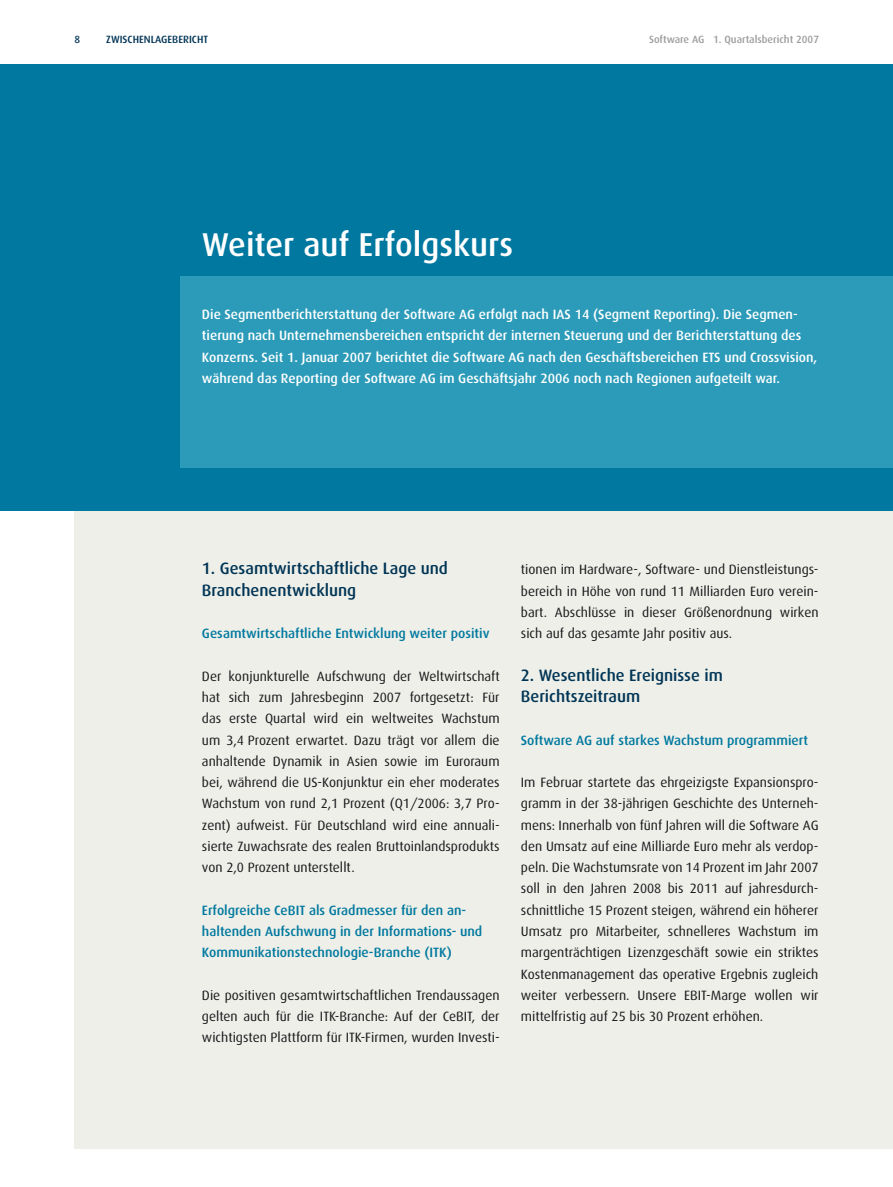
<style>
.page{position:relative;width:893px;height:1187px;background:#fff}
.page>*{position:absolute;margin:0;border:0;box-sizing:border-box;transform-origin:0 0}
.t1{font:500 33px "Dax CE";color:#fff}
.t2{font:500 16.5px/21.3px "Dax CE";color:#003455}
.t3{font:13.5px/21.3px "Dax CE";color:#1a171b;text-align:justify}
.t4{font:500 13.5px/21.3px "Dax CE";color:#fff}
.t5{font:500 13.5px/21.3px "Dax CE";color:#00789f}
.t6{font:500 10.5px "Dax CE";color:#9c9d9f}
.t7{font:500 10.5px "Dax CE";color:#003455}
</style>
<div class="page">
<div style="left:74px;top:64px;width:819px;height:1084px;background:#edefe8"></div>
<div style="left:0;top:64px;width:893px;height:446px;background:#00789f"></div>
<div style="left:181px;top:276px;width:712px;height:192px;background:#2b9bb9"></div>
<p class="t7" style="left:74px;top:34px;width:7px">8</p>
<p class="t7" style="left:106px;top:34px;width:103px">ZWISCHENLAGEBERICHT</p>
<p class="t6" style="left:649px;top:34px;width:171px">Software AG 1. Quartalsbericht 2007</p>
<h1 class="t1" style="left:202px;top:228px;width:313px">Weiter auf Erfolgskurs</h1>
<p class="t4" style="left:202px;top:304px;width:617px">Die Segmentberichterstattung der Software AG erfolgt nach IAS 14 (Segment Reporting). Die Segmen&shy;tierung nach Unternehmensbereichen entspricht der internen Steuerung und der Berichterstattung des Konzerns. Seit 1. Januar 2007 berichtet die Software AG nach den Geschäftsbereichen ETS und Crossvision, während das Reporting der Software AG im Geschäftsjahr 2006 noch nach Regionen aufgeteilt war.</p>
<p class="t2" style="left:202px;top:559px;width:247px">1. Gesamtwirtschaftliche Lage und<br>Branchenentwicklung</p>
<p class="t5" style="left:202px;top:623px;width:289px">Gesamtwirtschaftliche Entwicklung weiter positiv</p>
<p class="t3" style="left:202px;top:666px;width:299px">Der konjunkturelle Aufschwung der Weltwirtschaft hat sich zum Jahresbeginn 2007 fortgesetzt: Für das erste Quartal wird ein weltweites Wachstum um 3,4 Prozent erwartet. Dazu trägt vor allem die anhaltende Dynamik in Asien sowie im Euroraum bei, während die US-Konjunktur ein eher moderates Wachstum von rund 2,1 Prozent (Q1/2006: 3,7 Pro&shy;zent) aufweist. Für Deutschland wird eine annuali&shy;sierte Zuwachsrate des realen Bruttoinlandsprodukts von 2,0 Prozent unterstellt.</p>
<p class="t5" style="left:202px;top:900px;width:282px">Erfolgreiche CeBIT als Gradmesser für den an&shy;haltenden Aufschwung in der Informations- und<br>Kommunikationstechnologie-Branche (ITK)</p>
<p class="t3" style="left:202px;top:985px;width:299px">Die positiven gesamtwirtschaftlichen Trendaussagen gelten auch für die ITK-Branche: Auf der CeBIT, der wichtigsten Plattform für ITK-Firmen, wurden Investi-</p>
<p class="t3" style="left:521px;top:559px;width:299px">tionen im Hardware-, Software- und Dienstleistungs&shy;bereich in Höhe von rund 11 Milliarden Euro verein&shy;bart. Abschlüsse in dieser Größenordnung wirken sich auf das gesamte Jahr positiv aus.</p>
<p class="t2" style="left:521px;top:665px;width:203px">2. Wesentliche Ereignisse im<br>Berichtszeitraum</p>
<p class="t5" style="left:521px;top:729px;width:289px">Software AG auf starkes Wachstum programmiert</p>
<p class="t3" style="left:521px;top:772px;width:299px">Im Februar startete das ehrgeizigste Expansionspro&shy;gramm in der 38-jährigen Geschichte des Unterneh&shy;mens: Innerhalb von fünf Jahren will die Software AG den Umsatz auf eine Milliarde Euro mehr als verdop&shy;peln. Die Wachstumsrate von 14 Prozent im Jahr 2007 soll in den Jahren 2008 bis 2011 auf jahresdurch&shy;schnittliche 15 Prozent steigen, während ein höherer Umsatz pro Mitarbeiter, schnelleres Wachstum im margenträchtigen Lizenzgeschäft sowie ein striktes Kostenmanagement das operative Ergebnis zugleich weiter verbessern. Unsere EBIT-Marge wollen wir mittelfristig auf 25 bis 30 Prozent erhöhen.</p>
</div>
